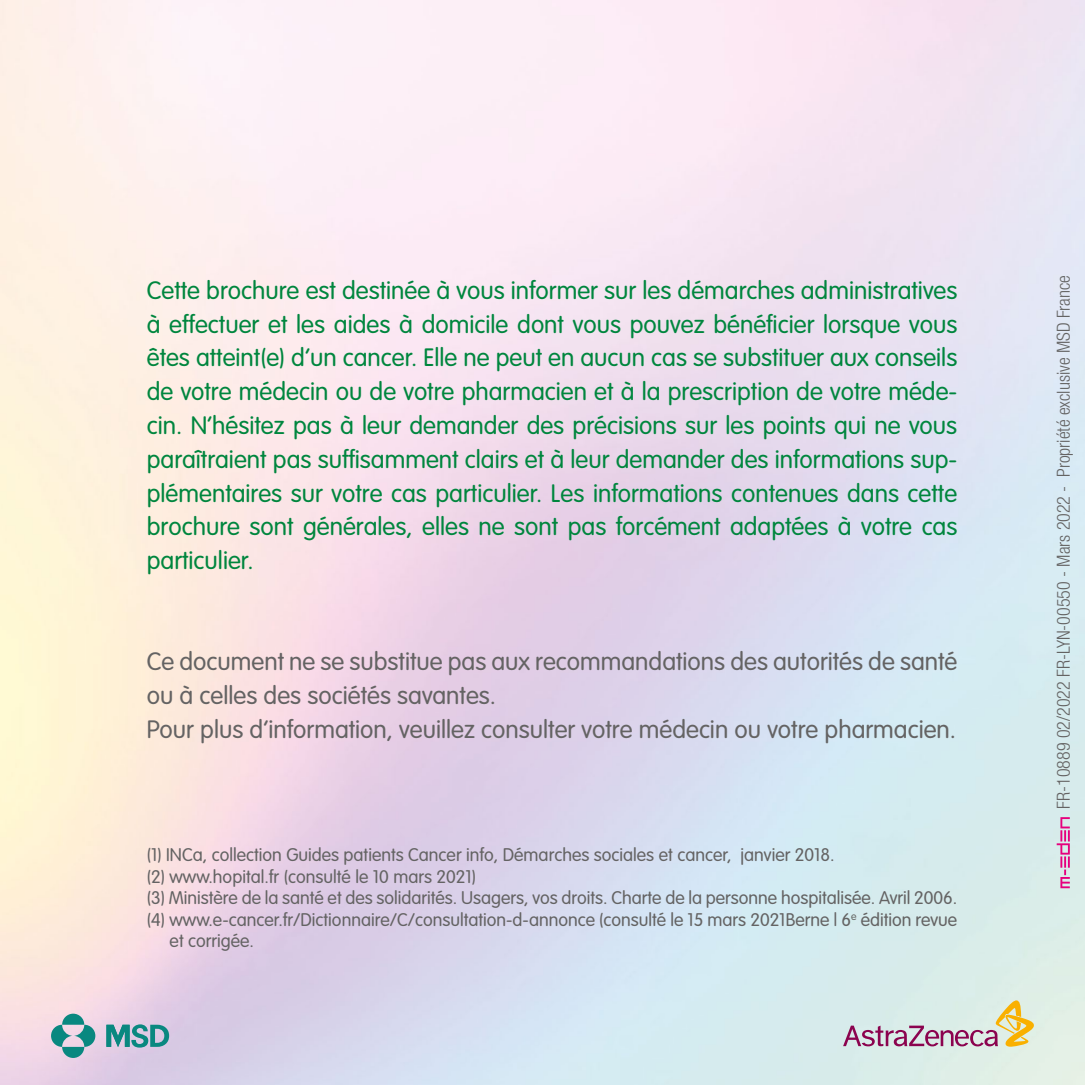
<style>
.page{position:relative;width:1085px;height:1085px;background:#fff}
.page>*{position:absolute;margin:0;border:0;box-sizing:border-box;transform-origin:0 0}
.t1{font:300 24.75px/33.8px "VAG Rounded";color:#00863e;text-align:justify}
.t2{font:300 24.75px/33.8px "VAG Rounded";color:#646363}
.t3{font:300 18px/21.6px "VAG Rounded";color:#646363}
.t4{font:300 condensed 18px "Helvetica Neue LT Com";color:#646363}
</style>
<div class="page">
<img style="left:0;top:0;width:1084px;height:1084px">
<svg style="left:843px;top:1000px;width:190px;height:46px;background:#d3ccc4"></svg>
<svg style="left:62px;top:1013px;width:22px;height:11px"></svg>
<svg style="left:62px;top:1046px;width:22px;height:11px"></svg>
<svg style="left:51px;top:1024px;width:21px;height:22px"></svg>
<svg style="left:74px;top:1024px;width:21px;height:22px"></svg>
<svg style="left:106px;top:1024px;width:63px;height:23px"></svg>
<svg style="left:1056px;top:817px;width:13px;height:71px"></svg>
<p class="t1" style="left:147px;top:273px;width:812px">Cette brochure est destinée à vous informer sur les démarches administratives à effectuer et les aides à domicile dont vous pouvez bénéficier lorsque vous êtes atteint(e) d’un cancer. Elle ne peut en aucun cas se substituer aux conseils de votre médecin ou de votre pharmacien et à la prescription de votre méde&shy;cin. N’hésitez pas à leur demander des précisions sur les points qui ne vous paraîtraient pas suffisamment clairs et à leur demander des informations sup&shy;plémentaires sur votre cas particulier. Les informations contenues dans cette brochure sont générales, elles ne sont pas forcément adaptées à votre cas particulier.</p>
<p class="t2" style="left:147px;top:644px;width:812px">Ce document ne se substitue pas aux recommandations des autorités de santé ou à celles des sociétés savantes.</p>
<p class="t2" style="left:147px;top:712px;width:810px">Pour plus d’information, veuillez consulter votre médecin ou votre pharmacien.</p>
<p class="t3" style="left:147px;top:843px;width:689px">(1) INCa, collection Guides patients Cancer info, Démarches sociales et cancer, janvier 2018.</p>
<p class="t3" style="left:147px;top:865px;width:331px">(2) www.hopital.fr (consulté le 10 mars 2021)</p>
<p class="t3" style="left:147px;top:886px;width:811px">(3) Ministère de la santé et des solidarités. Usagers, vos droits. Charte de la personne hospitalisée. Avril 2006.</p>
<p class="t3" style="left:170px;top:908px;width:789px;text-indent:-23px">(4) www.e-cancer.fr/Dictionnaire/C/consultation-d-annonce (consulté le 15 mars 2021Berne | 6<sup>e</sup> édition revue et corrigée.</p>
<p class="t4" style="left:1052px;top:808px;width:535px;rotate:-90deg">FR-10889 02/2022 FR-LYN-00550 - Mars 2022 - Propriété exclusive MSD France</p>
</div>
